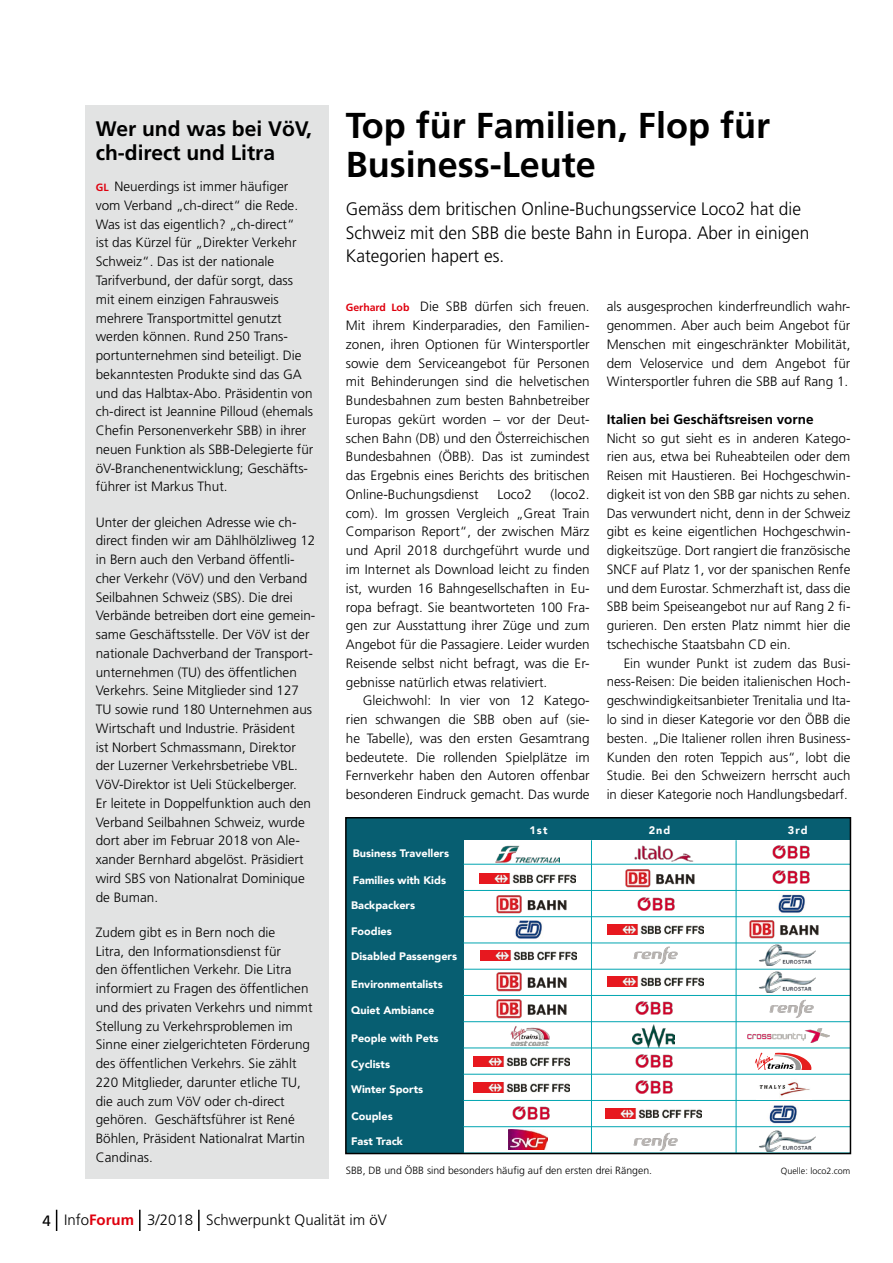
<style>
.page{position:relative;width:893px;height:1263px;background:#fff}
.page>*{position:absolute;margin:0;border:0;box-sizing:border-box;transform-origin:0 0}
.t1{font:700 36px/39px "Frutiger";color:#000}
.t2{font:700 21px/24px "Frutiger";color:#000}
.t3{font:300 18px/23.2px "Frutiger";color:#000;scale:.96 1}
.t4{font:300 15px "Frutiger";color:#000}
.t5{font:300 13.5px/18.8px "Frutiger";color:#000}
.t6{font:700 13.5px "Frutiger";color:#000}
.t7{font:900 10.95px "Avenir";color:#fff}
.t8{font:300 10.5px "Frutiger";color:#000}
.t9{font:300 9px "Frutiger";color:#000}
.s1{font-weight:700;font-size:10.5px;color:#df000e}
.s2{font-weight:400}
.s3{font-weight:700;color:#df000e}
</style>
<div class="page">
<svg style="left:56px;top:1210px;width:1px;height:21px"></svg>
<hr style="left:139px;top:1210px;width:2px;height:21px;background:#000">
<hr style="left:198px;top:1210px;width:2px;height:21px;background:#000">
<div style="left:85px;top:105px;width:244px;height:1073px;background:#e2e3e3"></div>
<div style="left:346px;top:818px;width:117px;height:335px;background:#075e71"></div>
<div style="left:463px;top:818px;width:387px;height:22px;background:#075e71"></div>
<hr style="left:463px;top:864px;width:387px;height:1px;background:#00a5b1">
<hr style="left:463px;top:890px;width:387px;height:1px;background:#00a5b1">
<hr style="left:463px;top:916px;width:387px;height:1px;background:#00a5b1">
<hr style="left:463px;top:943px;width:387px;height:1px;background:#00a5b1">
<hr style="left:463px;top:969px;width:387px;height:1px;background:#00a5b1">
<hr style="left:463px;top:995px;width:387px;height:1px;background:#00a5b1">
<hr style="left:463px;top:1021px;width:387px;height:1px;background:#00a5b1">
<hr style="left:463px;top:1048px;width:387px;height:1px;background:#00a5b1">
<hr style="left:463px;top:1074px;width:387px;height:1px;background:#00a5b1">
<hr style="left:463px;top:1100px;width:387px;height:1px;background:#00a5b1">
<hr style="left:463px;top:1126px;width:387px;height:1px;background:#00a5b1">
<img style="left:496px;top:845px;width:63px;height:17px">
<img style="left:480px;top:873px;width:95px;height:10px">
<img style="left:510px;top:1026px;width:40px;height:19px">
<svg style="left:755px;top:1052px;width:57px;height:18px"></svg>
<img style="left:634px;top:845px;width:59px;height:16px">
<img style="left:625px;top:869px;width:70px;height:19px">
<img style="left:497px;top:895px;width:69px;height:18px">
<img style="left:497px;top:972px;width:69px;height:19px">
<img style="left:497px;top:999px;width:69px;height:19px">
<img style="left:627px;top:943px;width:57px;height:21px">
<img style="left:633px;top:1132px;width:45px;height:19px">
<img style="left:769px;top:999px;width:45px;height:19px">
<img style="left:772px;top:845px;width:38px;height:13px">
<img style="left:635px;top:1002px;width:38px;height:13px">
<img style="left:512px;top:1107px;width:38px;height:13px">
<img style="left:635px;top:1054px;width:38px;height:13px">
<img style="left:635px;top:1081px;width:38px;height:12px">
<img style="left:637px;top:897px;width:38px;height:13px">
<img style="left:772px;top:870px;width:38px;height:13px">
<img style="left:778px;top:894px;width:27px;height:19px">
<img style="left:769px;top:1105px;width:28px;height:19px">
<img style="left:759px;top:944px;width:57px;height:21px">
<img style="left:759px;top:1130px;width:57px;height:21px">
<img style="left:759px;top:971px;width:57px;height:21px">
<img style="left:748px;top:1028px;width:82px;height:14px">
<hr style="left:591px;top:840px;width:1px;height:313px;background:#00a5b1">
<hr style="left:736px;top:840px;width:1px;height:313px;background:#00a5b1">
<img style="left:515px;top:920px;width:27px;height:19px">
<img style="left:608px;top:924px;width:96px;height:10px">
<img style="left:474px;top:1056px;width:96px;height:10px">
<img style="left:606px;top:1108px;width:95px;height:10px">
<img style="left:474px;top:1082px;width:96px;height:10px">
<img style="left:608px;top:976px;width:96px;height:10px">
<img style="left:749px;top:920px;width:70px;height:19px">
<img style="left:480px;top:951px;width:96px;height:10px">
<img style="left:633px;top:1024px;width:41px;height:23px">
<img style="left:759px;top:1082px;width:51px;height:14px">
<img style="left:509px;top:1129px;width:39px;height:21px">
<div style="left:345px;top:817px;width:506px;height:337px;border:2px solid #000"></div>
<h2 class="t2" style="left:96px;top:116px;width:218px">Wer und was bei VöV, ch-direct und Litra</h2>
<p class="t5" style="left:96px;top:177px;width:219px"><span class="s1">GL</span> Neuerdings ist immer häufiger vom Verband „ch-direct“ die Rede.<br>Was ist das eigentlich? „ch-direct“<br>ist das Kürzel für „Direkter Verkehr Schweiz“. Das ist der nationale Tarifverbund, der dafür sorgt, dass mit einem einzigen Fahrausweis mehrere Transportmittel genutzt werden können. Rund 250 Trans&shy;portunternehmen sind beteiligt. Die bekanntesten Produkte sind das GA und das Halbtax-Abo. Präsidentin von ch-direct ist Jeannine Pilloud (ehemals Chefin Personenverkehr SBB) in ihrer neuen Funktion als SBB-Delegierte für öV-Branchenentwicklung; Geschäfts&shy;führer ist Markus Thut.</p>
<p class="t5" style="left:96px;top:512px;width:221px">Unter der gleichen Adresse wie ch&shy;direct finden wir am Dählhölzliweg 12 in Bern auch den Verband öffentli&shy;cher Verkehr (VöV) und den Verband Seilbahnen Schweiz (SBS). Die drei Verbände betreiben dort eine gemein&shy;same Geschäftsstelle. Der VöV ist der nationale Dachverband der Transport&shy;unternehmen (TU) des öffentlichen Verkehrs. Seine Mitglieder sind 127<br>TU sowie rund 180 Unternehmen aus Wirtschaft und Industrie. Präsident<br>ist Norbert Schmassmann, Direktor der Luzerner Verkehrsbetriebe VBL.<br>VöV-Direktor ist Ueli Stückelberger.<br>Er leitete in Doppelfunktion auch den Verband Seilbahnen Schweiz, wurde dort aber im Februar 2018 von Ale&shy;xander Bernhard abgelöst. Präsidiert wird SBS von Nationalrat Dominique de Buman.</p>
<p class="t5" style="left:96px;top:923px;width:218px">Zudem gibt es in Bern noch die<br>Litra, den Informationsdienst für<br>den öffentlichen Verkehr. Die Litra informiert zu Fragen des öffentlichen und des privaten Verkehrs und nimmt Stellung zu Verkehrsproblemen im Sinne einer zielgerichteten Förderung des öffentlichen Verkehrs. Sie zählt 220 Mitglieder, darunter etliche TU, die auch zum VöV oder ch-direct gehören. Geschäftsführer ist René Böhlen, Präsident Nationalrat Martin Candinas.</p>
<h1 class="t1" style="left:346px;top:105px;width:426px">Top für Familien, Flop für<br>Business-Leute</h1>
<h3 class="t3" style="left:346px;top:197px;width:484px">Gemäss dem britischen Online-Buchungsservice Loco2 hat die<br>Schweiz mit den SBB die beste Bahn in Europa. Aber in einigen<br>Kategorien hapert es.</h3>
<p class="t5" style="left:346px;top:297px;width:245px"><span class="s1">Gerhard Lob</span> Die SBB dürfen sich freuen.<br>Mit ihrem Kinderparadies, den Familien&shy;zonen, ihren Optionen für Wintersportler sowie dem Serviceangebot für Personen mit Behinderungen sind die helvetischen Bundesbahnen zum besten Bahnbetreiber Europas gekürt worden – vor der Deut&shy;schen Bahn (DB) und den Österreichischen Bundesbahnen (ÖBB). Das ist zumindest das Ergebnis eines Berichts des britischen Online-Buchungsdienst</p>
<p class="t5" style="left:607px;top:297px;width:245px;text-align:justify">als ausgesprochen kinderfreundlich wahr&shy;genommen. Aber auch beim Angebot für Menschen mit eingeschränkter Mobilität, dem Veloservice und dem Angebot für Wintersportler fuhren die SBB auf Rang 1.</p>
<p class="t6" style="left:607px;top:411px;width:209px">Italien bei Geschäftsreisen vorne</p>
<p class="t5" style="left:607px;top:429px;width:245px">Nicht so gut sieht es in anderen Katego&shy;rien aus, etwa bei Ruheabteilen oder dem Reisen mit Haustieren. Bei Hochgeschwin&shy;digkeit ist von den SBB gar nichts zu sehen.<br>Das verwundert nicht, denn in der Schweiz gibt es keine eigentlichen Hochgeschwin&shy;digkeitszüge. Dort rangiert die französische SNCF auf Platz 1, vor der spanischen Renfe und dem Eurostar. Schmerzhaft ist, dass die SBB beim Speiseangebot nur auf Rang 2 fi&shy;gurieren. Den ersten Platz nimmt hier die tschechische Staatsbahn CD ein.</p>
<p class="t5" style="left:607px;top:654px;width:245px;text-align:justify;text-indent:17px">Ein wunder Punkt ist zudem das Busi&shy;ness-Reisen: Die beiden italienischen Hoch&shy;geschwindigkeitsanbieter Trenitalia und Ita&shy;lo sind in dieser Kategorie vor den ÖBB die besten. „Die Italiener rollen ihren Business-Kunden den roten Teppich aus“, lobt die Studie. Bei den Schweizern herrscht auch in dieser Kategorie noch Handlungsbedarf.</p>
<p class="t5" style="left:346px;top:485px;width:245px;text-indent:205px">(loco2. com). Im grossen Vergleich „Great Train Comparison Report“, der zwischen März und April 2018 durchgeführt wurde und im Internet als Download leicht zu finden ist, wurden 16 Bahngesellschaften in Eu&shy;ropa befragt. Sie beantworteten 100 Fra&shy;gen zur Ausstattung ihrer Züge und zum Angebot für die Passagiere. Leider wurden Reisende selbst nicht befragt, was die Er&shy;gebnisse natürlich etwas relativiert.</p>
<p class="t5" style="left:346px;top:691px;width:245px;text-align:justify;text-indent:17px">Gleichwohl: In vier von 12 Katego&shy;rien schwangen die SBB oben auf (sie&shy;he Tabelle), was den ersten Gesamtrang bedeutete. Die rollenden Spielplätze im Fernverkehr haben den Autoren offenbar besonderen Eindruck gemacht. Das wurde</p>
<p class="t5" style="left:497px;top:485px;width:36px">Loco2</p>
<p class="t7" style="left:353px;top:844px;width:98px">Business Travellers</p>
<p class="t7" style="left:353px;top:871px;width:95px">Families with Kids</p>
<p class="t7" style="left:351px;top:896px;width:65px">Backpackers</p>
<p class="t7" style="left:351px;top:921px;width:42px">Foodies</p>
<p class="t7" style="left:351px;top:947px;width:107px">Disabled Passengers</p>
<p class="t7" style="left:351px;top:975px;width:93px">Environmentalists</p>
<p class="t7" style="left:351px;top:1001px;width:85px">Quiet Ambiance</p>
<p class="t7" style="left:351px;top:1029px;width:89px">People with Pets</p>
<p class="t7" style="left:351px;top:1055px;width:40px">Cyclists</p>
<p class="t7" style="left:351px;top:1080px;width:73px">Winter Sports</p>
<p class="t7" style="left:351px;top:1107px;width:43px">Couples</p>
<p class="t7" style="left:351px;top:1132px;width:53px">Fast Track</p>
<p class="t7" style="left:529px;top:820px;width:20px">1st</p>
<p class="t7" style="left:649px;top:820px;width:23px">2nd</p>
<p class="t7" style="left:788px;top:820px;width:21px">3rd</p>
<p class="t8" style="left:346px;top:1164px;width:306px">SBB, DB und ÖBB sind besonders häufig auf den ersten drei Rängen.</p>
<p class="t9" style="left:781px;top:1166px;width:71px">Quelle: loco2.com</p>
<p class="t4" style="left:43px;top:1211px;width:346px"><span class="s2">4</span> Info<span class="s3">Forum</span> 3/2018 Schwerpunkt Qualität im öV</p>
</div>
